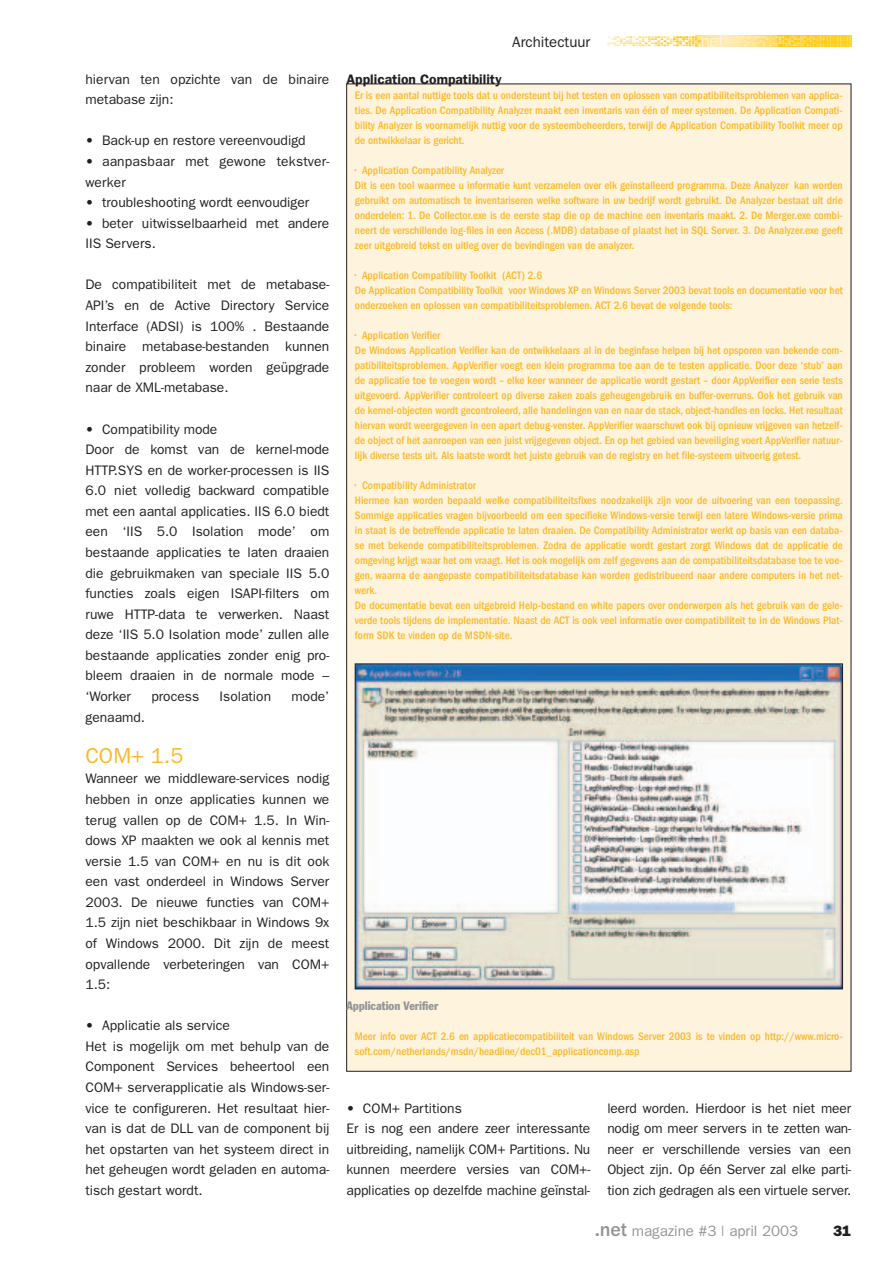
<style>
.page{position:relative;width:893px;height:1262px;background:#fff}
.page>*{position:absolute;margin:0;border:0;box-sizing:border-box;transform-origin:0 0}
.t1{font:21.75px "Franklin Gothic";color:#fcb828}
.t2{font:15px "Franklin Gothic";color:#939598}
.t3{font:15px "Franklin Gothic";color:#231f20}
.t4{font:800 15px "Franklin Gothic";color:#231f20}
.t5{font:13.8px/20.5px "Franklin Gothic";color:#231f20}
.t6{font:600 13.8px "Franklin Gothic";color:#231f20}
.t7{font:condensed 12px "Franklin Gothic";color:#939598}
.t8{font:500 condensed 11.25px/15px "Franklin Gothic";color:#fcb828}
.s1{font-weight:800}
.s2{font-weight:500;font-size:19.95px}
</style>
<div class="page">
<svg style="left:607px;top:36px;width:244px;height:11px;background:#fee289"></svg>
<div style="left:346px;top:84px;width:505px;height:987px;background:#fef3dc"></div>
<img style="left:357px;top:665px;width:483px;height:322px">
<div style="left:355px;top:663px;width:487px;height:326px;border:1px solid #231f20"></div>
<p class="t5" style="left:85px;top:70px;width:245px">hiervan ten opzichte van de binaire metabase zijn:</p>
<p class="t5" style="left:85px;top:132px;width:222px">• Back-up en restore vereenvoudigd</p>
<p class="t5" style="left:85px;top:152px;width:245px">• aanpasbaar met gewone tekstver&shy;werker</p>
<p class="t5" style="left:85px;top:193px;width:225px">• troubleshooting wordt eenvoudiger</p>
<p class="t5" style="left:85px;top:214px;width:245px">• beter uitwisselbaarheid met andere<br>IIS Servers.</p>
<p class="t5" style="left:85px;top:276px;width:245px;text-align:justify">De compatibiliteit met de metabase-API’s en de Active Directory Service Interface (ADSI) is 100% . Bestaande binaire metabase-bestanden kunnen zonder probleem worden geüpgrade naar de XML-metabase.</p>
<p class="t5" style="left:85px;top:420px;width:245px">• Compatibility mode<br>Door de komst van de kernel-mode HTTP.SYS en de worker-processen is IIS 6.0 niet volledig backward compatible met een aantal applicaties. IIS 6.0 biedt een ‘IIS 5.0 Isolation mode’ om bestaande applicaties te laten draaien die gebruikmaken van speciale IIS 5.0 functies zoals eigen ISAPI-filters om ruwe HTTP-data te verwerken. Naast deze ‘IIS 5.0 Isolation mode’ zullen alle bestaande applicaties zonder enig pro&shy;bleem draaien in de normale mode – ‘Worker</p>
<p class="t5" style="left:151px;top:687px;width:49px">process</p>
<p class="t5" style="left:219px;top:687px;width:53px">Isolation</p>
<p class="t5" style="left:291px;top:687px;width:39px">mode’</p>
<p class="t5" style="left:85px;top:708px;width:61px">genaamd.</p>
<h1 class="t1" style="left:85px;top:748px;width:99px">COM+ 1.5</h1>
<p class="t5" style="left:85px;top:769px;width:245px;text-align:justify">Wanneer we middleware-services nodig hebben in onze applicaties kunnen we terug vallen op de COM+ 1.5. In Win&shy;dows XP maakten we ook al kennis met versie 1.5 van COM+ en nu is dit ook een vast onderdeel in Windows Server 2003. De nieuwe functies van COM+ 1.5 zijn niet beschikbaar in Windows 9x of Windows 2000. Dit zijn de meest opvallende verbeteringen van COM+ 1.5:</p>
<p class="t5" style="left:85px;top:1016px;width:245px">• Applicatie als service<br>Het is mogelijk om met behulp van de Component Services beheertool een COM+ serverapplicatie als Windows-ser&shy;vice te configureren. Het resultaat hier&shy;van is dat de DLL van de component bij het opstarten van het systeem direct in het geheugen wordt geladen en automa&shy;tisch gestart wordt.</p>
<h2 class="t3" style="left:512px;top:36px;width:79px">Architectuur</h2>
<p class="t6" style="left:346px;top:74px;width:157px">Application Compatibility</p>
<p class="t8" style="left:355px;top:88px;width:489px;text-align:justify">Er is een aantal nuttige tools dat u ondersteunt bij het testen en oplossen van compatibiliteitsproblemen van applica&shy;ties. De Application Compatibility Analyzer maakt een inventaris van één of meer systemen. De Application Compati&shy;bility Analyzer is voornamelijk nuttig voor de systeembeheerders, terwijl de Application Compatibility Toolkit meer op de ontwikkelaar is gericht.</p>
<p class="t8" style="left:355px;top:163px;width:489px">• Application Compatibility Analyzer<br>Dit is een tool waarmee u informatie kunt verzamelen over elk geïnstalleerd programma. Deze Analyzer kan worden gebruikt om automatisch te inventariseren welke software in uw bedrijf wordt gebruikt. De Analyzer bestaat uit drie onderdelen: 1. De Collector.exe is de eerste stap die op de machine een inventaris maakt. 2. De Merger.exe combi&shy;neert de verschillende log-files in een Access (.MDB) database of plaatst het in SQL Server. 3. De Analyzer.exe geeft zeer uitgebreid tekst en uitleg over de bevindingen van de analyzer.</p>
<p class="t8" style="left:355px;top:268px;width:489px">• Application Compatibility Toolkit (ACT) 2.6<br>De Application Compatibility Toolkit voor Windows XP en Windows Server 2003 bevat tools en documentatie voor het onderzoeken en oplossen van compatibiliteitsproblemen. ACT 2.6 bevat de volgende tools:</p>
<p class="t8" style="left:355px;top:328px;width:489px">• Application Verifier<br>De Windows Application Verifier kan de ontwikkelaars al in de beginfase helpen bij het opsporen van bekende com&shy;patibiliteitsproblemen. AppVerifier voegt een klein programma toe aan de te testen applicatie. Door deze ‘stub’ aan de applicatie toe te voegen wordt – elke keer wanneer de applicatie wordt gestart – door AppVerifier een serie tests uitgevoerd. AppVerifier controleert op diverse zaken zoals geheugengebruik en buffer-overruns. Ook het gebruik van de kernel-objecten wordt gecontroleerd, alle handelingen van en naar de stack, object-handles en locks. Het resultaat hiervan wordt weergegeven in een apart debug-venster. AppVerifier waarschuwt ook bij opnieuw vrijgeven van hetzelf&shy;de object of het aanroepen van een juist vrijgegeven object. En op het gebied van beveiliging voert AppVerifier natuur&shy;lijk diverse tests uit. Als laatste wordt het juiste gebruik van de registry en het file-systeem uitvoerig getest.</p>
<p class="t8" style="left:355px;top:478px;width:489px">• Compatibility Administrator<br>Hiermee kan worden bepaald welke compatibiliteitsfixes noodzakelijk zijn voor de uitvoering van een toepassing.<br>Sommige applicaties vragen bijvoorbeeld om een specifieke Windows-versie terwijl een latere Windows-versie prima in staat is de betreffende applicatie te laten draaien. De Compatibility Administrator werkt op basis van een databa&shy;se met bekende compatibiliteitsproblemen. Zodra de applicatie wordt gestart zorgt Windows dat de applicatie de omgeving krijgt waar het om vraagt. Het is ook mogelijk om zelf gegevens aan de compatibiliteitsdatabase toe te voe&shy;gen, waarna de aangepaste compatibiliteitsdatabase kan worden gedistribueerd naar andere computers in het net&shy;werk.<br>De documentatie bevat een uitgebreid Help-bestand en white papers over onderwerpen als het gebruik van de gele&shy;verde tools tijdens de implementatie. Naast de ACT is ook veel informatie over compatibiliteit te in de Windows Plat&shy;form SDK te vinden op de MSDN-site.</p>
<p class="t7" style="left:346px;top:1001px;width:93px">Application Verifier</p>
<p class="t8" style="left:355px;top:1029px;width:489px">Meer info over ACT 2.6 en applicatiecompatibiliteit van Windows Server 2003 is te vinden op http://www.micro&shy;soft.com/netherlands/msdn/headline/dec01_applicationcomp.asp</p>
<p class="t5" style="left:346px;top:1098px;width:245px">• COM+ Partitions<br>Er is nog een andere zeer interessante uitbreiding, namelijk COM+ Partitions. Nu kunnen meerdere versies van COM+- applicaties op dezelfde machine geïnstal-</p>
<p class="t5" style="left:607px;top:1098px;width:245px;text-align:justify">leerd worden. Hierdoor is het niet meer nodig om meer servers in te zetten wan&shy;neer er verschillende versies van een Object zijn. Op één Server zal elke parti&shy;tion zich gedragen als een virtuele server.</p>
<h2 class="t2" style="left:595px;top:1225px;width:204px"><span class="s1">.</span><span class="s2">net</span> magazine #3 | april 2003</h2>
<h2 class="t4" style="left:833px;top:1225px;width:19px">31</h2>
</div>
